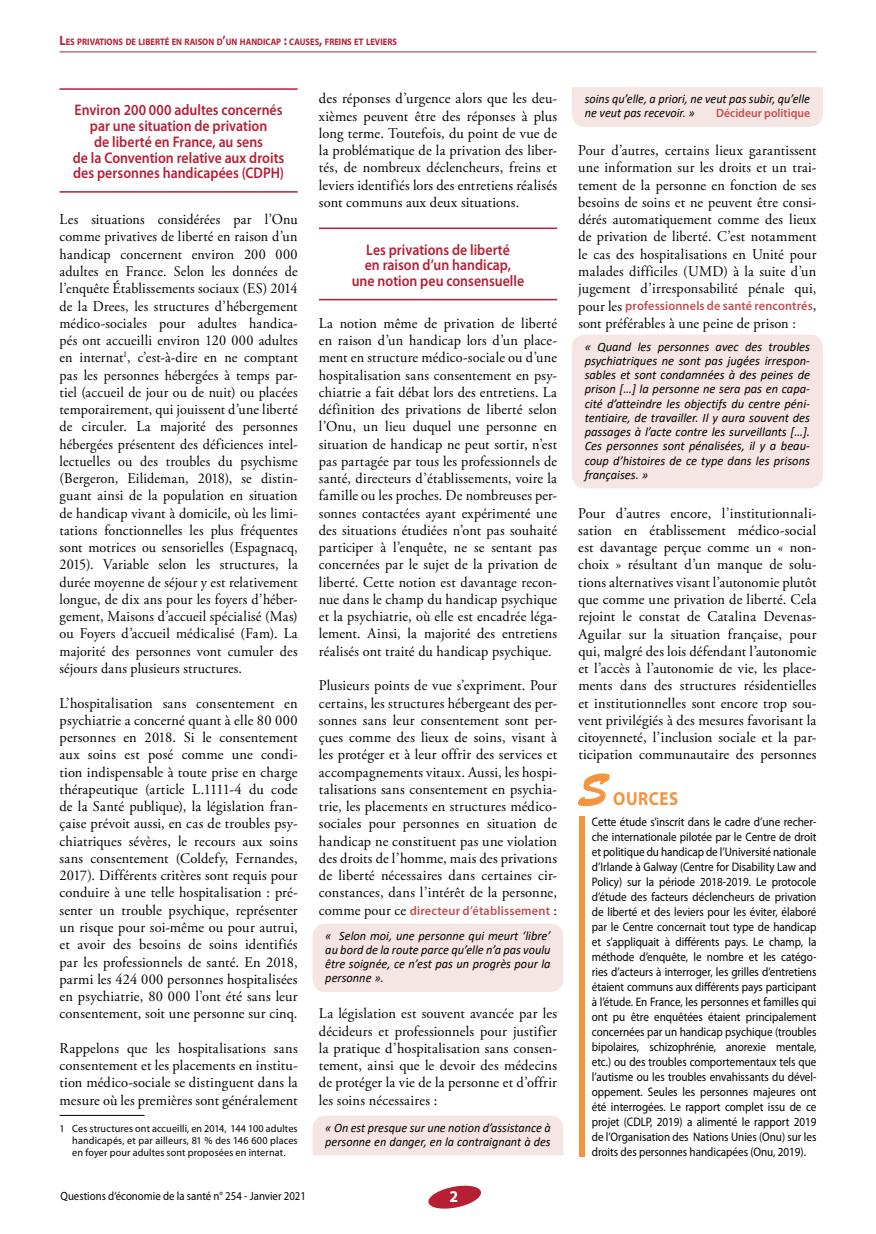
<style>
.page{position:relative;width:876px;height:1234px;background:#fff}
.page>*{position:absolute;margin:0;border:0;box-sizing:border-box;transform-origin:0 0}
.t1{font:45px "Brush Script Std";color:#f4943f;scale:.9 1}
.t2{font:700 18.9px "Myriad Pro";letter-spacing:.035em;color:#f4943f;scale:.9 1}
.t3{font:700 16.5px "Myriad Pro";color:#fff;scale:.95 1}
.t4{font:600 15.3px/15.8px "Myriad Pro";color:#b61f34;text-align:center;scale:.9 1}
.t5{font:14.85px/17.2px "Adobe Garamond Pro";letter-spacing:.015em;color:#000;text-align:justify}
.t6{font:14.85px/17.2px "Adobe Garamond Pro";letter-spacing:.015em;color:#000;text-align:justify;scale:.96 1}
.t7{font:14.85px/17.2px "Adobe Garamond Pro";letter-spacing:.015em;color:#000;text-align:justify;scale:.95 1}
.t8{font:italic 12.75px/14.2px "Calibri";color:#000;text-align:justify}
.t9{font:italic 12.75px/14.2px "Calibri";color:#000;scale:.96 1}
.t10{font:600 12.75px "Myriad Pro";letter-spacing:.015em;color:#c44e50;scale:.96 1}
.t11{font:600 12.75px "Myriad Pro";letter-spacing:.015em;color:#c44e50}
.t12{font:12.3px/15px "Myriad Pro";letter-spacing:-.005em;color:#000;text-align:justify;scale:.9 1}
.t13{font:12px "Myriad Pro";color:#000;scale:.9 1}
.t14{font:600 12px "Myriad Pro";color:#c44e50}
.t15{font:10.5px/12px "Myriad Pro";letter-spacing:.015em;color:#000;text-align:justify}
.t16{font:700 9.45px "Myriad Pro";color:#b61f34;scale:.9 1}
.s1{font-size:13.5px}
.s2{font-family:"Adobe Garamond Pro";font-weight:400;font-size:14.85px;color:#000}
</style>
<div class="page">
<svg style="left:428px;top:1185px;width:54px;height:24px"></svg>
<hr style="left:60px;top:51px;width:756px;height:1px;background:#b61f34">
<hr style="left:319px;top:227px;width:238px;height:2px;background:#b61f34">
<hr style="left:319px;top:299px;width:238px;height:1px;background:#b61f34">
<div style="left:313px;top:923px;width:250px;height:68px;background:#f6e6e3;border-radius:13px"></div>
<div style="left:313px;top:1116px;width:250px;height:39px;background:#f6e6e3"></div>
<hr style="left:60px;top:88px;width:238px;height:2px;background:#b61f34">
<hr style="left:60px;top:191px;width:238px;height:1px;background:#b61f34">
<hr style="left:60px;top:1114px;width:85px;height:1px;background:#000">
<div style="left:579px;top:816px;width:5px;height:340px;background:#f4943f"></div>
<svg style="left:578px;top:773px;width:32px;height:33px"></svg>
<div style="left:572px;top:87px;width:251px;height:40px;background:#f6e6e3"></div>
<div style="left:572px;top:334px;width:251px;height:154px;background:#f6e6e3;border-radius:13px"></div>
<p class="t16" style="left:60px;top:37px;width:376px"><span class="s1">L</span>ES PRIVATIONS DE LIBERTÉ EN RAISON D<span class="s1">’</span>UN HANDICAP <span class="s1">:</span> CAUSES<span class="s1">,</span> FREINS ET LEVIERS</p>
<p class="t4" style="left:73px;top:102px;width:237px">Environ 200 000 adultes concernés par une situation de privation<br>de liberté en France, au sens<br>de la Convention relative aux droits des personnes handicapées (CDPH)</p>
<p class="t7" style="left:60px;top:211px;width:252px">Les situations considérées par l’Onu comme privatives de liberté en raison d’un handicap concernent environ 200 000 adultes en France. Selon les données de l’enquête Établissements sociaux (ES) 2014 de la Drees, les structures d’hébergement médico-sociales pour adultes handica&shy;pés ont accueilli environ 120 000 adultes en internat<sup>1</sup>, c’est-à-dire en ne comptant pas les personnes hébergées à temps par&shy;tiel (accueil de jour ou de nuit) ou placées temporairement, qui jouissent d’une liberté de circuler. La majorité des personnes hébergées présentent des déficiences intel&shy;lectuelles ou des troubles du psychisme (Bergeron, Eilideman, 2018), se distin&shy;guant ainsi de la population en situation de handicap vivant à domicile, où les limi&shy;tations fonctionnelles les plus fréquentes sont motrices ou sensorielles (Espagnacq, 2015). Variable selon les structures, la durée moyenne de séjour y est relativement longue, de dix ans pour les foyers d’héber&shy;gement, Maisons d’accueil spécialisé (Mas) ou Foyers d’accueil médicalisé (Fam). La majorité des personnes vont cumuler des séjours dans plusieurs structures.</p>
<p class="t5" style="left:60px;top:694px;width:240px">L’hospitalisation sans consentement en psychiatrie a concerné quant à elle 80 000 personnes en 2018. Si le consentement aux soins est posé comme une condi&shy;tion indispensable à toute prise en charge thérapeutique (article L.1111-4 du code de la Santé publique), la législation fran&shy;çaise prévoit aussi, en cas de troubles psy&shy;chiatriques sévères, le recours aux soins sans consentement (Coldefy, Fernandes, 2017). Différents critères sont requis pour conduire à une telle hospitalisation : pré&shy;senter un trouble psychique, représenter un risque pour soi-même ou pour autrui, et avoir des besoins de soins identifiés par les professionnels de santé. En 2018, parmi les 424 000 personnes hospitalisées en psychiatrie, 80 000 l’ont été sans leur consentement, soit une personne sur cinq.</p>
<p class="t5" style="left:60px;top:1039px;width:240px">Rappelons que les hospitalisations sans consentement et les placements en institu&shy;tion médico-sociale se distinguent dans la mesure où les premières sont généralement</p>
<p class="t15" style="left:72px;top:1122px;width:227px;text-indent:-13px">1 Ces structures ont accueilli, en 2014, 144 100 adultes handicapés, et par ailleurs, 81 % des 146 600 places en foyer pour adultes sont proposées en internat.</p>
<p class="t5" style="left:319px;top:90px;width:240px">des réponses d’urgence alors que les deu&shy;xièmes peuvent être des réponses à plus long terme. Toutefois, du point de vue de la problématique de la privation des liber&shy;tés, de nombreux déclencheurs, freins et leviers identifiés lors des entretiens réalisés sont communs aux deux situations.</p>
<p class="t4" style="left:352px;top:242px;width:193px">Les privations de liberté<br>en raison d’un handicap, une notion peu consensuelle</p>
<p class="t6" style="left:319px;top:315px;width:250px">La notion même de privation de liberté en raison d’un handicap lors d’un place&shy;ment en structure médico-sociale ou d’une hospitalisation sans consentement en psy&shy;chiatrie a fait débat lors des entretiens. La définition des privations de liberté selon l’Onu, un lieu duquel une personne en situation de handicap ne peut sortir, n’est pas partagée par tous les professionnels de santé, directeurs d’établissements, voire la famille ou les proches. De nombreuses per&shy;sonnes contactées ayant expérimenté une des situations étudiées n’ont pas souhaité participer à l’enquête, ne se sentant pas concernées par le sujet de la privation de liberté. Cette notion est davantage recon&shy;nue dans le champ du handicap psychique et la psychiatrie, où elle est encadrée léga&shy;lement. Ainsi, la majorité des entretiens réalisés ont traité du handicap psychique.</p>
<p class="t5" style="left:319px;top:677px;width:240px">Plusieurs points de vue s’expriment. Pour certains, les structures hébergeant des per&shy;sonnes sans leur consentement sont per&shy;çues comme des lieux de soins, visant à les protéger et à leur offrir des services et accompagnements vitaux. Aussi, les hospi&shy;talisations sans consentement en psychia&shy;trie, les placements en structures médico&shy;sociales pour personnes en situation de handicap ne constituent pas une violation des droits de l’homme, mais des privations de liberté nécessaires dans certaines cir&shy;constances, dans l’intérêt de la personne,</p>
<p class="t11" style="left:319px;top:903px;width:240px"><span class="s2">comme pour ce</span> directeur d’établissement <span class="s2">:</span></p>
<p class="t8" style="left:325px;top:927px;width:227px">« Selon moi, une personne qui meurt ‘libre’ au bord de la route parce qu’elle n’a pas voulu être soignée, ce n’est pas un progrès pour la personne ».</p>
<p class="t5" style="left:319px;top:1005px;width:240px">La législation est souvent avancée par les décideurs et professionnels pour justifier la pratique d’hospitalisation sans consen&shy;tement, ainsi que le devoir des médecins de protéger la vie de la personne et d’offrir les soins nécessaires :</p>
<p class="t9" style="left:325px;top:1119px;width:236px">« On est presque sur une notion d’assistance à personne en danger, en la contraignant à des</p>
<p class="t13" style="left:61px;top:1188px;width:271px">Questions d’économie de la santé nn nnn n nnnnnnn nnnn</p>
<p class="t3" style="left:449px;top:1187px;width:11px">2</p>
<p class="t9" style="left:585px;top:91px;width:236px">soins qu’elle, a priori, ne veut pas subir, qu’elle ne veut pas recevoir. »</p>
<p class="t14" style="left:716px;top:107px;width:95px">Décideur politique</p>
<p class="t6" style="left:578px;top:142px;width:250px">Pour d’autres, certains lieux garantissent une information sur les droits et un trai&shy;tement de la personne en fonction de ses besoins de soins et ne peuvent être consi&shy;dérés automatiquement comme des lieux de privation de liberté. C’est notamment le cas des hospitalisations en Unité pour malades difficiles (UMD) à la suite d’un jugement d’irresponsabilité pénale qui,</p>
<p class="t10" style="left:578px;top:299px;width:250px"><span class="s2">pour les</span> professionnels de santé rencontrés<span class="s2">,</span></p>
<p class="t6" style="left:578px;top:315px;width:228px">sont préférables à une peine de prison :</p>
<p class="t8" style="left:585px;top:338px;width:227px">« Quand les personnes avec des troubles psychiatriques ne sont pas jugées irrespon&shy;sables et sont condamnées à des peines de prison […] la personne ne sera pas en capa&shy;cité d’atteindre les objectifs du centre péni&shy;tentiaire, de travailler. Il y aura souvent des passages à l’acte contre les surveillants […].<br>Ces personnes sont pénalisées, il y a beau&shy;coup d’histoires de ce type dans les prisons françaises. »</p>
<p class="t5" style="left:578px;top:504px;width:240px">Pour d’autres encore, l’institutionnali&shy;sation en établissement médico-social est davantage perçue comme un « non&shy;choix » résultant d’un manque de solu&shy;tions alternatives visant l’autonomie plutôt que comme une privation de liberté. Cela rejoint le constat de Catalina Devenas-Aguilar sur la situation française, pour qui, malgré des lois défendant l’autonomie et l’accès à l’autonomie de vie, les place&shy;ments dans des structures résidentielles et institutionnelles sont encore trop sou&shy;vent privilégiés à des mesures favorisant la citoyenneté, l’inclusion sociale et la par&shy;ticipation communautaire des personnes</p>
<h1 class="t1" style="left:578px;top:765px;width:34px">S</h1>
<p class="t2" style="left:613px;top:787px;width:74px">OURCES</p>
<p class="t12" style="left:592px;top:814px;width:251px">Cette étude s’inscrit dans le cadre d’une recher&shy;che internationale pilotée par le Centre de droit et politique du handicap de l’Université nationale d’Irlande à Galway (Centre for Disability Law and Policy) sur la période 2018-2019. Le protocole d’étude des facteurs déclencheurs de privation de liberté et des leviers pour les éviter, élaboré par le Centre concernait tout type de handicap et s’appliquait à différents pays. Le champ, la méthode d’enquête, le nombre et les catégo&shy;ries d’acteurs à interroger, les grilles d’entretiens étaient communs aux différents pays participant à l’étude. En France, les personnes et familles qui ont pu être enquêtées étaient principalement concernées par un handicap psychique (troubles bipolaires, schizophrénie, anorexie mentale, etc.) ou des troubles comportementaux tels que l’autisme ou les troubles envahissants du dével&shy;oppement. Seules les personnes majeures ont été interrogées. Le rapport complet issu de ce projet (CDLP, 2019) a alimenté le rapport 2019 de l’Organisation des Nations Unies (Onu) sur les droits des personnes handicapées (Onu, 2019).</p>
</div>
